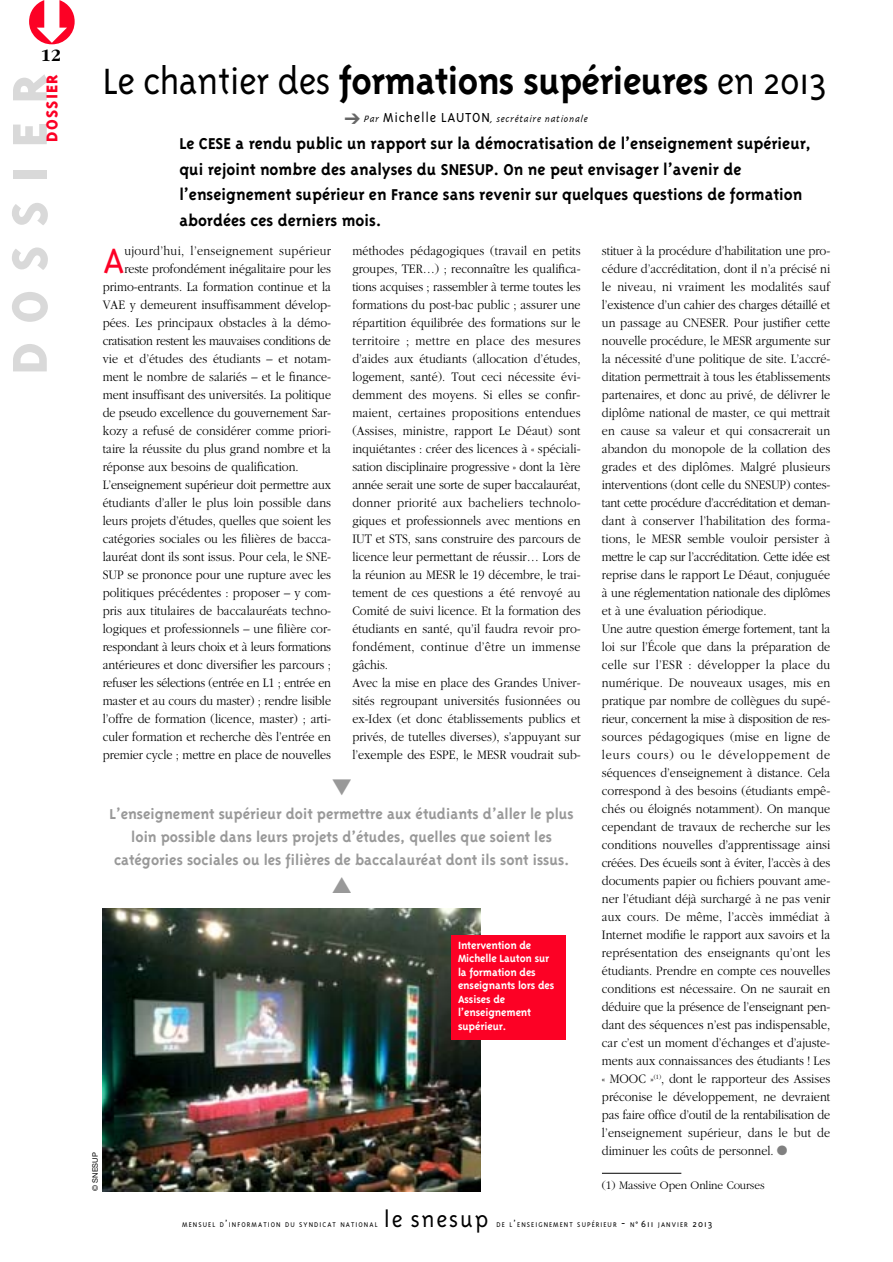
<style>
.page{position:relative;width:893px;height:1262px;background:#fff}
.page>*{position:absolute;margin:0;border:0;box-sizing:border-box;transform-origin:0 0}
.t1{font:800 56.25px "Triplex";letter-spacing:.335em;color:#d9d9d9}
.t2{font:700 42px "Triplex";letter-spacing:-.015em;color:#000}
.t3{font:300 40.5px "Triplex";color:#fc0125}
.t4{font:300 25.5px "Triplex";letter-spacing:.07em;color:#000}
.t5{font:700 18px/25.5px "Triplex";color:#000}
.t6{font:800 18px "Triplex";letter-spacing:.065em;color:#fc0125}
.t7{font:700 18px "Garamond";color:#000}
.t8{font:700 16.5px/23.2px "Triplex";color:#999;text-align:center}
.t9{font:300 13.5px/18px "Garamond";color:#000;scale:.9 1}
.t10{font:300 13.5px "Garamond";letter-spacing:-.025em;color:#000;scale:.9 1}
.t11{font:300 13.5px "Garamond";letter-spacing:-.02em;color:#000;scale:.9 1}
.t12{font:300 13.5px "Garamond";letter-spacing:.025em;color:#000;scale:.9 1}
.t13{font:700 12px/13.5px "Triplex";letter-spacing:-.01em;color:#fff}
.t14{font:300 12px "Garamond";letter-spacing:-.01em;color:#000;scale:.95 1}
.t15{font:italic 300 10.5px "Triplex";letter-spacing:.05em;color:#000}
.t16{font:300 7.8px "Triplex";letter-spacing:.135em;color:#000}
.t17{font:7.5px "Helvetica Neue";letter-spacing:.01em;color:#000}
.s1{font-weight:300}
.s2{color:#666}
.s3{font-style:normal;font-size:15px}
.s4{color:#808080}
.s5{font-size:10.5px}
</style>
<div class="page">
<hr style="left:602px;top:1172px;width:79px;height:1px;background:#000">
<img style="left:103px;top:908px;width:377px;height:283px">
<div style="left:451px;top:934px;width:114px;height:105px;background:#fc0125"></div>
<h3 class="t7" style="left:41px;top:48px;width:22px">12</h3>
<h1 class="t1" style="left:8px;top:374px;width:302px;rotate:-90deg">DOSSIER</h1>
<h3 class="t6" style="left:45px;top:142px;width:69px;rotate:-90deg">DOSSIER</h3>
<h2 class="t2" style="left:103px;top:65px;width:725px"><span class="s1">Le chantier des</span> formations supérieures <span class="s1">en 2013</span></h2>
<p class="t5" style="left:179px;top:132px;width:633px">Le CESE a rendu public un rapport sur la démocratisation de l’enseignement supérieur, qui rejoint nombre des analyses du SNESUP. On ne peut envisager l’avenir de l’enseignement supérieur en France sans revenir sur quelques questions de formation abordées ces derniers mois.</p>
<p class="t15" style="left:344px;top:115px;width:245px"><span class="s2">➔</span> Par <span class="s3">Michelle LAUTON</span>, secrétaire nationale</p>
<p class="t9" style="left:352px;top:242px;width:255px">méthodes pédagogiques (travail en petits groupes, TER…) ; reconnaître les qualifica&shy;tions acquises ; rassembler à terme toutes les formations du post-bac public ; assurer une répartition équilibrée des formations sur le territoire ; mettre en place des mesures d’aides aux étudiants (allocation d’études, logement, santé). Tout ceci nécessite évi&shy;demment des moyens. Si elles se confir&shy;maient, certaines propositions entendues (Assises, ministre, rapport Le Déaut) sont inquiétantes : créer des licences à « spéciali&shy;sation disciplinaire progressive » dont la 1ère année serait une sorte de super baccalauréat, donner priorité aux bacheliers technolo&shy;giques et professionnels avec mentions en IUT et STS, sans construire des parcours de licence leur permettant de réussir… Lors de la réunion au MESR le 19 décembre, le trai&shy;tement de ces questions a été renvoyé au Comité de suivi licence. Et la formation des étudiants en santé, qu’il faudra revoir pro&shy;fondément, continue d’être un immense gâchis.<br>Avec la mise en place des Grandes Univer&shy;sités regroupant universités fusionnées ou ex-Idex (et donc établissements publics et privés, de tutelles diverses), s’appuyant sur l’exemple des ESPE, le MESR voudrait sub-</p>
<p class="t9" style="left:602px;top:242px;width:255px">stituer à la procédure d’habilitation une pro&shy;cédure d’accréditation, dont il n’a précisé ni le niveau, ni vraiment les modalités sauf l’existence d’un cahier des charges détaillé et un passage au CNESER. Pour justifier cette nouvelle procédure, le MESR argumente sur la nécessité d’une politique de site. L’accré&shy;ditation permettrait à tous les établissements partenaires, et donc au privé, de délivrer le diplôme national de master, ce qui mettrait en cause sa valeur et qui consacrerait un abandon du monopole de la collation des grades et des diplômes. Malgré plusieurs interventions (dont celle du SNESUP) contes&shy;tant cette procédure d’accréditation et deman&shy;dant à conserver l’habilitation des forma&shy;tions, le MESR semble vouloir persister à mettre le cap sur l’accréditation. Cette idée est reprise dans le rapport Le Déaut, conjuguée à une réglementation nationale des diplômes et à une évaluation périodique.<br>Une autre question émerge fortement, tant la loi sur l’École que dans la préparation de celle sur l’ESR : développer la place du numérique. De nouveaux usages, mis en pratique par nombre de collègues du supé&shy;rieur, concernent la mise à disposition de res&shy;sources pédagogiques (mise en ligne de leurs cours) ou le développement de séquences d’enseignement à distance. Cela correspond à des besoins (étudiants empê&shy;chés ou éloignés notamment). On manque cependant de travaux de recherche sur les conditions nouvelles d’apprentissage ainsi créées. Des écueils sont à éviter, l’accès à des documents papier ou fichiers pouvant ame&shy;ner l’étudiant déjà surchargé à ne pas venir aux cours. De même, l’accès immédiat à Internet modifie le rapport aux savoirs et la représentation des enseignants qu’ont les étudiants. Prendre en compte ces nouvelles conditions est nécessaire. On ne saurait en déduire que la présence de l’enseignant pen&shy;dant des séquences n’est pas indispensable, car c’est un moment d’échanges et d’ajuste&shy;ments aux connaissances des étudiants ! Les « MOOC »<sup>(1)</sup>, dont le rapporteur des Assises préconise le développement, ne devraient pas faire office d’outil de la rentabilisation de l’enseignement supérieur, dans le but de diminuer les coûts de personnel. <span class="s4">●</span></p>
<p class="t14" style="left:602px;top:1180px;width:173px">(1) Massive Open Online Courses</p>
<h3 class="t3" style="left:103px;top:245px;width:23px">A</h3>
<p class="t12" style="left:124px;top:245px;width:231px">ujourd’hui, l’enseignement supérieur</p>
<p class="t9" style="left:124px;top:260px;width:231px">reste profondément inégalitaire pour les</p>
<p class="t9" style="left:103px;top:278px;width:255px">primo-entrants. La formation continue et la</p>
<p class="t9" style="left:103px;top:296px;width:255px">VAE y demeurent insuffisamment dévelop-</p>
<p class="t9" style="left:103px;top:314px;width:255px">pées. Les principaux obstacles à la démo-</p>
<p class="t10" style="left:103px;top:335px;width:255px">cratisation restent les mauvaises conditions de</p>
<p class="t9" style="left:103px;top:350px;width:255px">vie et d’études des étudiants – et notam-</p>
<p class="t9" style="left:103px;top:368px;width:255px">ment le nombre de salariés – et le finance-</p>
<p class="t9" style="left:103px;top:386px;width:255px">ment insuffisant des universités. La politique</p>
<p class="t9" style="left:103px;top:404px;width:255px">de pseudo excellence du gouvernement Sar-</p>
<p class="t9" style="left:103px;top:422px;width:255px">kozy a refusé de considérer comme priori-</p>
<p class="t9" style="left:103px;top:440px;width:255px">taire la réussite du plus grand nombre et la</p>
<p class="t9" style="left:103px;top:458px;width:219px">réponse aux besoins de qualification.</p>
<p class="t9" style="left:103px;top:476px;width:255px">L’enseignement supérieur doit permettre aux</p>
<p class="t9" style="left:103px;top:494px;width:255px">étudiants d’aller le plus loin possible dans</p>
<p class="t9" style="left:103px;top:512px;width:255px">leurs projets d’études, quelles que soient les</p>
<p class="t9" style="left:103px;top:530px;width:255px">catégories sociales ou les filières de bacca-</p>
<p class="t9" style="left:103px;top:548px;width:255px">lauréat dont ils sont issus. Pour cela, le SNE-</p>
<p class="t9" style="left:103px;top:566px;width:255px">SUP se prononce pour une rupture avec les</p>
<p class="t9" style="left:103px;top:584px;width:255px">politiques précédentes : proposer – y com-</p>
<p class="t9" style="left:103px;top:602px;width:255px">pris aux titulaires de baccalauréats techno-</p>
<p class="t9" style="left:103px;top:620px;width:255px">logiques et professionnels – une filière cor-</p>
<p class="t11" style="left:103px;top:641px;width:255px">respondant à leurs choix et à leurs formations</p>
<p class="t9" style="left:103px;top:656px;width:255px">antérieures et donc diversifier les parcours ;</p>
<p class="t10" style="left:103px;top:677px;width:255px">refuser les sélections (entrée en L1 ; entrée en</p>
<p class="t9" style="left:103px;top:692px;width:255px">master et au cours du master) ; rendre lisible</p>
<p class="t9" style="left:103px;top:710px;width:255px">l’offre de formation (licence, master) ; arti-</p>
<p class="t9" style="left:103px;top:728px;width:255px">culer formation et recherche dès l’entrée en</p>
<p class="t9" style="left:103px;top:746px;width:255px">premier cycle ; mettre en place de nouvelles</p>
<p class="t8" style="left:110px;top:803px;width:466px">L’enseignement supérieur doit permettre aux étudiants d’aller le plus loin possible dans leurs projets d’études, quelles que soient les catégories sociales ou les filières de baccalauréat dont ils sont issus.</p>
<p class="t13" style="left:458px;top:939px;width:98px">Intervention de<br>Michelle Lauton sur la formation des enseignants lors des<br>Assises de l’enseignement supérieur.</p>
<p class="t17" style="left:92px;top:1191px;width:40px;rotate:-90deg">© SNESUP</p>
<p class="t16" style="left:182px;top:1221px;width:197px">MENSUEL D<span class="s5">’</span>INFORMATION DU SYNDICAT NATIONAL</p>
<h3 class="t4" style="left:384px;top:1209px;width:106px">le snesup</h3>
<p class="t16" style="left:496px;top:1221px;width:217px">DE L<span class="s5">’</span>ENSEIGNEMENT SUPÉRIEUR <span class="s5">-</span> N<span class="s5">˚ 611</span> JANVIER <span class="s5">2013</span></p>
</div>
